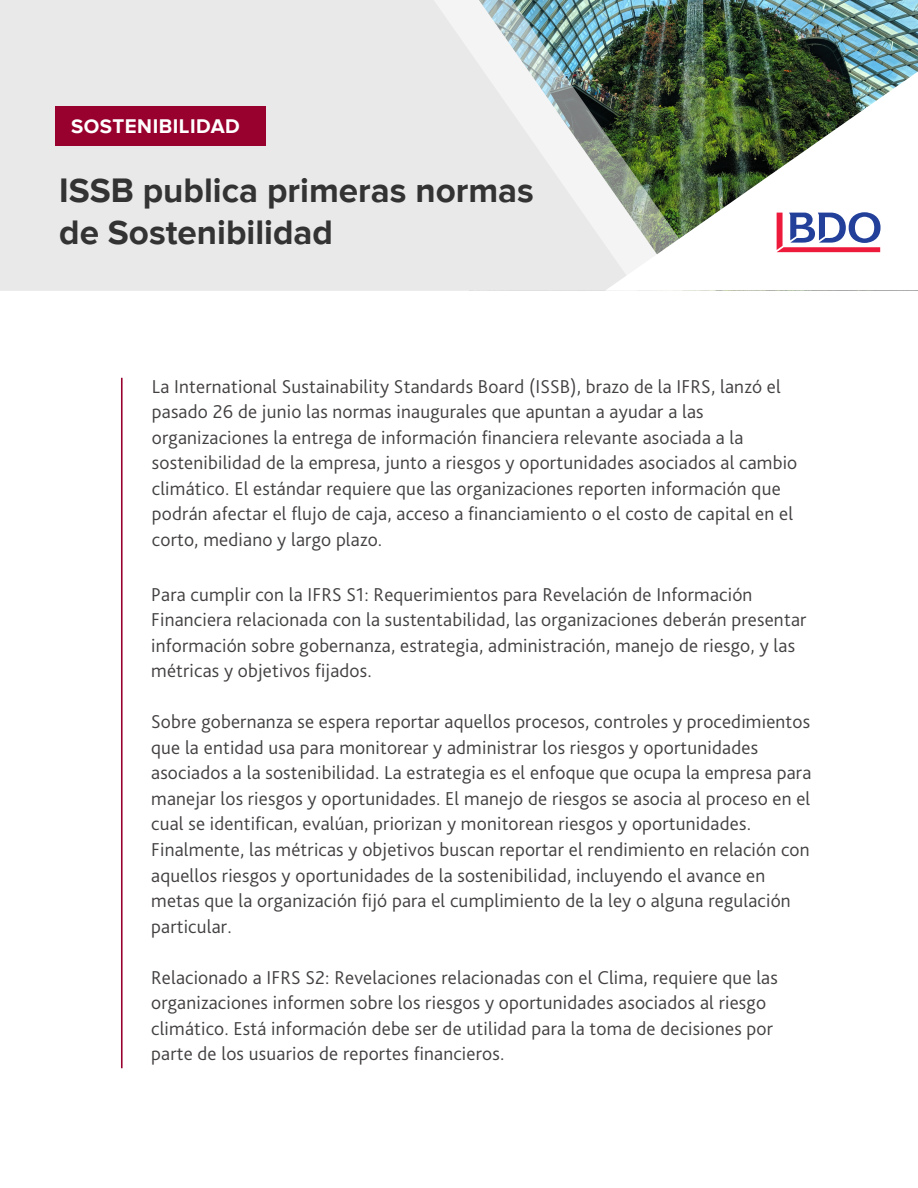
<style>
.page{position:relative;width:918px;height:1188px;background:#fff}
.page>*{position:absolute;margin:0;border:0;box-sizing:border-box;transform-origin:0 0}
.t1{font:700 34.95px/42px "Proxima Nova";color:#333}
.t2{font:700 20.4px "Proxima Nova";letter-spacing:.025em;color:#fff}
.t3{font:300 19.5px/25.5px "Bliss Pro";letter-spacing:.01em;color:#434040}
</style>
<div class="page">
<img style="left:723px;top:0;width:195px;height:71px">
<svg style="left:0;top:0;width:637px;height:291px;background:#e0e2e3"></svg>
<div style="left:55px;top:106px;width:211px;height:40px;background:#98002e"></div>
<hr style="left:121px;top:378px;width:2px;height:690px;background:#98002e">
<img style="left:605px;top:71px;width:313px;height:220px">
<svg style="left:777px;top:212px;width:104px;height:40px"></svg>
<p class="t2" style="left:71px;top:115px;width:170px">SOSTENIBILIDAD</p>
<h1 class="t1" style="left:59px;top:170px;width:476px">ISSB publica primeras normas de Sostenibilidad</h1>
<p class="t3" style="left:152px;top:373px;width:647px">La International Sustainability Standards Board (ISSB), brazo de la IFRS, lanzó el pasado 26 de junio las normas inaugurales que apuntan a ayudar a las organizaciones la entrega de información financiera relevante asociada a la sostenibilidad de la empresa, junto a riesgos y oportunidades asociados al cambio climático. El estándar requiere que las organizaciones reporten información que podrán afectar el flujo de caja, acceso a financiamiento o el costo de capital en el corto, mediano y largo plazo.</p>
<p class="t3" style="left:151px;top:581px;width:657px">Para cumplir con la IFRS S1: Requerimientos para Revelación de Información Financiera relacionada con la sustentabilidad, las organizaciones deberán presentar información sobre gobernanza, estrategia, administración, manejo de riesgo, y las métricas y objetivos fijados.</p>
<p class="t3" style="left:151px;top:709px;width:662px">Sobre gobernanza se espera reportar aquellos procesos, controles y procedimientos que la entidad usa para monitorear y administrar los riesgos y oportunidades asociados a la sostenibilidad. La estrategia es el enfoque que ocupa la empresa para manejar los riesgos y oportunidades. El manejo de riesgos se asocia al proceso en el cual se identifican, evalúan, priorizan y monitorean riesgos y oportunidades.<br>Finalmente, las métricas y objetivos buscan reportar el rendimiento en relación con aquellos riesgos y oportunidades de la sostenibilidad, incluyendo el avance en metas que la organización fijó para el cumplimiento de la ley o alguna regulación particular.</p>
<p class="t3" style="left:151px;top:964px;width:628px">Relacionado a IFRS S2: Revelaciones relacionadas con el Clima, requiere que las organizaciones informen sobre los riesgos y oportunidades asociados al riesgo climático. Está información debe ser de utilidad para la toma de decisiones por parte de los usuarios de reportes financieros.</p>
</div>
